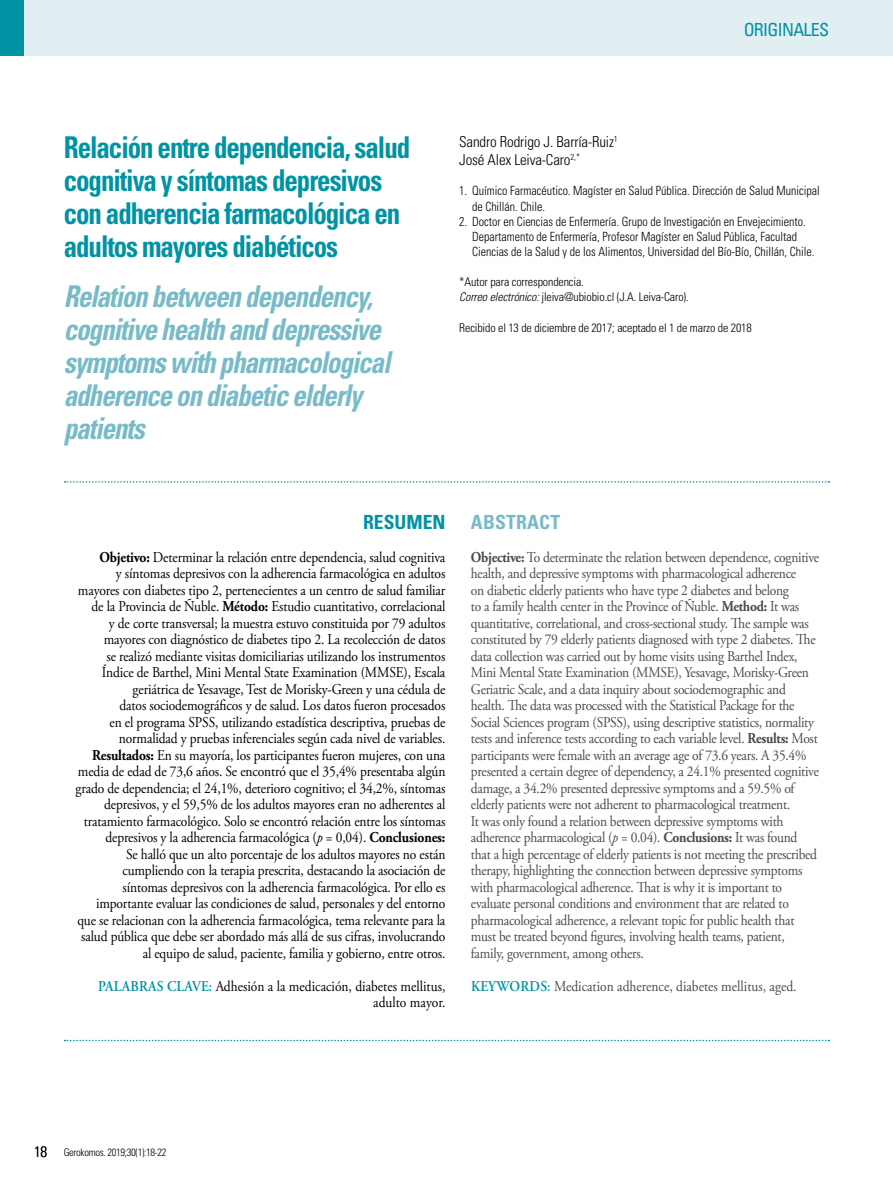
<style>
.page{position:relative;width:893px;height:1191px;background:#fff}
.page>*{position:absolute;margin:0;border:0;box-sizing:border-box;transform-origin:0 0}
.t1{font:italic 700 condensed 30px/33px "Univers LT Std";letter-spacing:-.04em;color:#78bbc8;scale:.9 1}
.t2{font:700 condensed 30px/33px "Univers LT Std";letter-spacing:-.04em;color:#0093a4;scale:.9 1}
.t3{font:700 condensed 19.5px "Univers LT Std";letter-spacing:.01em;color:#78bbc8}
.t4{font:700 condensed 19.5px "Univers LT Std";color:#0093a4}
.t5{font:condensed 18px "Univers LT Std";letter-spacing:-.04em;color:#0093a4}
.t6{font:15px/16.5px "Adobe Garamond Pro";letter-spacing:-.01em;color:#000;text-align:right;scale:.9 1}
.t7{font:15px/16.5px "Adobe Garamond Pro";letter-spacing:-.02em;color:#4a4a49;scale:.9 1}
.t8{font:15px "Adobe Garamond Pro";color:#4a4a49;scale:.9 1}
.t9{font:300 condensed 15px/18px "Univers LT Std";letter-spacing:-.01em;color:#000}
.t10{font:300 condensed 12.75px/15.1px "Univers LT Std";color:#000;scale:.95 1}
.t11{font:300 condensed 12px/14.4px "Univers LT Std";letter-spacing:-.01em;color:#000}
.t12{font:300 condensed 10.5px "Univers LT Std";letter-spacing:-.03em;color:#000}
.s1{font-style:italic}
.s2{font-weight:700}
.s3{font-weight:600;color:#0093a4}
.s4{font-size:15px}
</style>
<div class="page">
<div style="left:0;top:0;width:893px;height:55px;background:#e2eff2"></div>
<div style="left:0;top:0;width:24px;height:55px;background:#0093a4"></div>
<svg style="left:65px;top:481px;width:764px;height:1px"></svg>
<svg style="left:65px;top:1039px;width:764px;height:2px"></svg>
<p class="t5" style="left:744px;top:18px;width:87px">ORIGINALES</p>
<h1 class="t2" style="left:64px;top:130px;width:386px">Relación entre dependencia, salud cognitiva y síntomas depresivos con adherencia farmacológica en adultos mayores diabéticos</h1>
<h1 class="t1" style="left:64px;top:280px;width:365px">Relation between dependency, cognitive health and depressive symptoms with pharmacological adherence on diabetic elderly patients</h1>
<p class="t9" style="left:459px;top:133px;width:160px">Sandro Rodrigo J. Barría-Ruiz<sup>1<br></sup>José Alex Leiva-Caro<sup>2,*</sup></p>
<p class="t10" style="left:472px;top:183px;width:368px;text-indent:-13px">1. Químico Farmacéutico. Magíster en Salud Pública. Dirección de Salud Municipal de Chillán. Chile.</p>
<p class="t10" style="left:472px;top:214px;width:362px;text-indent:-13px">2. Doctor en Ciencias de Enfermería. Grupo de Investigación en Envejecimiento.<br>Departamento de Enfermería, Profesor Magíster en Salud Pública, Facultad<br>Ciencias de la Salud y de los Alimentos, Universidad del Bío-Bío, Chillán, Chile.</p>
<p class="t11" style="left:459px;top:275px;width:231px">*Autor para correspondencia.<br><span class="s1">Correo electrónico:</span> jleiva@ubiobio.cl (J.A. Leiva-Caro).</p>
<p class="t11" style="left:459px;top:320px;width:294px">Recibido el 13 de diciembre de 2017; aceptado el 1 de marzo de 2018</p>
<h2 class="t4" style="left:363px;top:509px;width:84px">RESUMEN</h2>
<p class="t6" style="left:75px;top:549px;width:413px"><span class="s2">Objetivo:</span> Determinar la relación entre dependencia, salud cognitiva<br>y síntomas depresivos con la adherencia farmacológica en adultos mayores con diabetes tipo 2, pertenecientes a un centro de salud familiar de la Provincia de Ñuble. <span class="s2">Método:</span> Estudio cuantitativo, correlacional<br>y de corte transversal; la muestra estuvo constituida por 79 adultos mayores con diagnóstico de diabetes tipo 2. La recolección de datos<br>se realizó mediante visitas domiciliarias utilizando los instrumentos Índice de Barthel, Mini Mental State Examination (MMSE), Escala geriátrica de Yesavage, Test de Morisky-Green y una cédula de<br>datos sociodemográficos y de salud. Los datos fueron procesados<br>en el programa SPSS, utilizando estadística descriptiva, pruebas de normalidad y pruebas inferenciales según cada nivel de variables.<br><span class="s2">Resultados:</span> En su mayoría, los participantes fueron mujeres, con una media de edad de 73,6 años. Se encontró que el 35,4% presentaba algún grado de dependencia; el 24,1%, deterioro cognitivo; el 34,2%, síntomas depresivos, y el 59,5% de los adultos mayores eran no adherentes al tratamiento farmacológico. Solo se encontró relación entre los síntomas depresivos y la adherencia farmacológica (<span class="s1">p</span> = 0,04). <span class="s2">Conclusiones:<br></span>Se halló que un alto porcentaje de los adultos mayores no están cumpliendo con la terapia prescrita, destacando la asociación de síntomas depresivos con la adherencia farmacológica. Por ello es importante evaluar las condiciones de salud, personales y del entorno que se relacionan con la adherencia farmacológica, tema relevante para la salud pública que debe ser abordado más allá de sus cifras, involucrando al equipo de salud, paciente, familia y gobierno, entre otros.</p>
<p class="t6" style="left:98px;top:978px;width:387px"><span class="s3">PALABRAS CLAVE:</span> Adhesión a la medicación, diabetes mellitus, adulto mayor.</p>
<h2 class="t3" style="left:471px;top:509px;width:91px">ABSTRACT</h2>
<p class="t7" style="left:471px;top:549px;width:388px"><span class="s2">Objective:</span> To determinate the relation between dependence, cognitive health, and depressive symptoms with pharmacological adherence<br>on diabetic elderly patients who have type 2 diabetes and belong<br>to a family health center in the Province of Ñuble. <span class="s2">Method:</span> It was quantitative, correlational, and cross-sectional study. The sample was constituted by 79 elderly patients diagnosed with type 2 diabetes. The data collection was carried out by home visits using Barthel Index, Mini Mental State Examination (MMSE), Yesavage, Morisky-Green Geriatric Scale, and a data inquiry about sociodemographic and health. The data was processed with the Statistical Package for the Social Sciences program (SPSS), using descriptive statistics, normality tests and inference tests according to each variable level. <span class="s2">Results:</span> Most participants were female with an average age of 73.6 years. A 35.4% presented a certain degree of dependency, a 24.1% presented cognitive damage, a 34.2% presented depressive symptoms and a 59.5% of elderly patients were not adherent to pharmacological treatment.<br>It was only found a relation between depressive symptoms with adherence pharmacological (<span class="s1">p</span> = 0.04). <span class="s2">Conclusions:</span> It was found that a high percentage of elderly patients is not meeting the prescribed therapy, highlighting the connection between depressive symptoms with pharmacological adherence. That is why it is important to evaluate personal conditions and environment that are related to pharmacological adherence, a relevant topic for public health that must be treated beyond figures, involving health teams, patient, family, government, among others.</p>
<p class="t8" style="left:471px;top:977px;width:363px"><span class="s3">KEYWORDS:</span> Medication adherence, diabetes mellitus, aged.</p>
<p class="t12" style="left:34px;top:1145px;width:134px"><span class="s4">18</span> Gerokomos. 2019;30(1):18-22</p>
</div>
